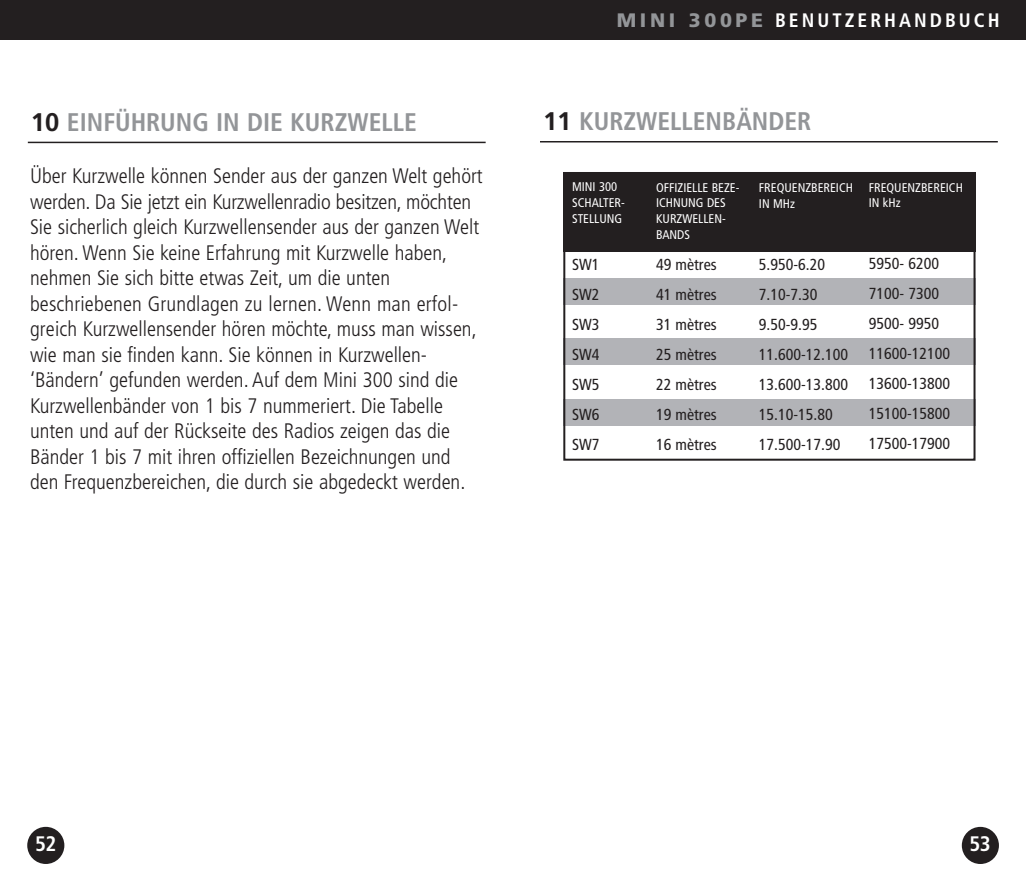
<style>
.page{position:relative;width:1026px;height:891px;background:#fff}
.page>*{position:absolute;margin:0;border:0;box-sizing:border-box;transform-origin:0 0}
.t1{font:700 condensed 25.5px "Frutiger";color:#939598}
.t2{font:300 condensed 21px/25.5px "Frutiger";color:#231f20}
.t3{font:700 condensed 21px "Frutiger";color:#fff}
.t4{font:700 condensed 19.5px "Frutiger";letter-spacing:.155em;color:#fff}
.t5{font:condensed 15.9px/30px "Frutiger";color:#231f20;text-align:justify}
.t6{font:condensed 12.6px/15.9px "Frutiger";color:#fff}
.s1{font-stretch:normal;color:#231f20}
.s2{font-weight:900;font-stretch:normal;color:#939598}
</style>
<div class="page">
<div style="left:513px;top:0;width:513px;height:40px;background:#231f20"></div>
<div style="left:962px;top:827px;width:37px;height:37px;background:#231f20;border-radius:50%"></div>
<div style="left:0;top:0;width:513px;height:40px;background:#231f20"></div>
<hr style="left:28px;top:142px;width:458px;height:1px;background:#231f20">
<div style="left:27px;top:827px;width:37px;height:37px;background:#231f20;border-radius:50%"></div>
<hr style="left:540px;top:141px;width:458px;height:1px;background:#231f20">
<div style="left:563px;top:399px;width:413px;height:27px;background:#b2b3b7"></div>
<div style="left:563px;top:338px;width:413px;height:27px;background:#b2b3b7"></div>
<div style="left:563px;top:278px;width:413px;height:27px;background:#b2b3b7"></div>
<div style="left:563px;top:172px;width:413px;height:289px;border:2px solid #231f20"></div>
<div style="left:563px;top:172px;width:413px;height:79px;background:#231f20"></div>
<p class="t1" style="left:31px;top:112px;width:388px"><span class="s1">10</span> EINFÜHRUNG IN DIE KURZWELLE</p>
<p class="t2" style="left:30px;top:165px;width:454px">Über Kurzwelle können Sender aus der ganzen Welt gehört werden. Da Sie jetzt ein Kurzwellenradio besitzen, möchten Sie sicherlich gleich Kurzwellensender aus der ganzen Welt hören. Wenn Sie keine Erfahrung mit Kurzwelle haben, nehmen Sie sich bitte etwas Zeit, um die unten beschriebenen Grundlagen zu lernen. Wenn man erfol&shy;greich Kurzwellensender hören möchte, muss man wissen, wie man sie finden kann. Sie können in Kurzwellen-‘Bändern’ gefunden werden. Auf dem Mini 300 sind die Kurzwellenbänder von 1 bis 7 nummeriert. Die Tabelle unten und auf der Rückseite des Radios zeigen das die Bänder 1 bis 7 mit ihren offiziellen Bezeichnungen und den Frequenzbereichen, die durch sie abgedeckt werden.</p>
<p class="t4" style="left:617px;top:12px;width:384px"><span class="s2">MINI 300PE</span> BENUTZERHANDBUCH</p>
<p class="t1" style="left:543px;top:111px;width:270px"><span class="s1">11</span> KURZWELLENBÄNDER</p>
<p class="t6" style="left:572px;top:180px;width:54px">MINI 300<br>SCHALTER-<br>STELLUNG</p>
<p class="t5" style="left:572px;top:251px;width:29px">SW1<br>SW2<br>SW3<br>SW4<br>SW5<br>SW6<br>SW7</p>
<p class="t6" style="left:656px;top:180px;width:85px">OFFIZIELLE BEZE-<br>ICHNUNG DES<br>KURZWELLEN-<br>BANDS</p>
<p class="t5" style="left:656px;top:251px;width:62px">49 mètres 41 mètres 31 mètres 25 mètres 22 mètres 19 mètres 16 mètres</p>
<p class="t6" style="left:759px;top:181px;width:96px">FREQUENZBEREICH<br>IN MHz</p>
<p class="t6" style="left:869px;top:180px;width:96px">FREQUENZBEREICH<br>IN kHz</p>
<p class="t5" style="left:759px;top:251px;width:91px;text-align:left">5.950-6.20<br>7.10-7.30<br>9.50-9.95<br>11.600-12.100<br>13.600-13.800<br>15.10-15.80<br>17.500-17.90</p>
<p class="t5" style="left:869px;top:250px;width:83px;text-align:left">5950- 6200<br>7100- 7300<br>9500- 9950<br>11600-12100<br>13600-13800<br>15100-15800<br>17500-17900</p>
<p class="t3" style="left:35px;top:835px;width:23px">52</p>
<p class="t3" style="left:970px;top:835px;width:23px">53</p>
</div>
